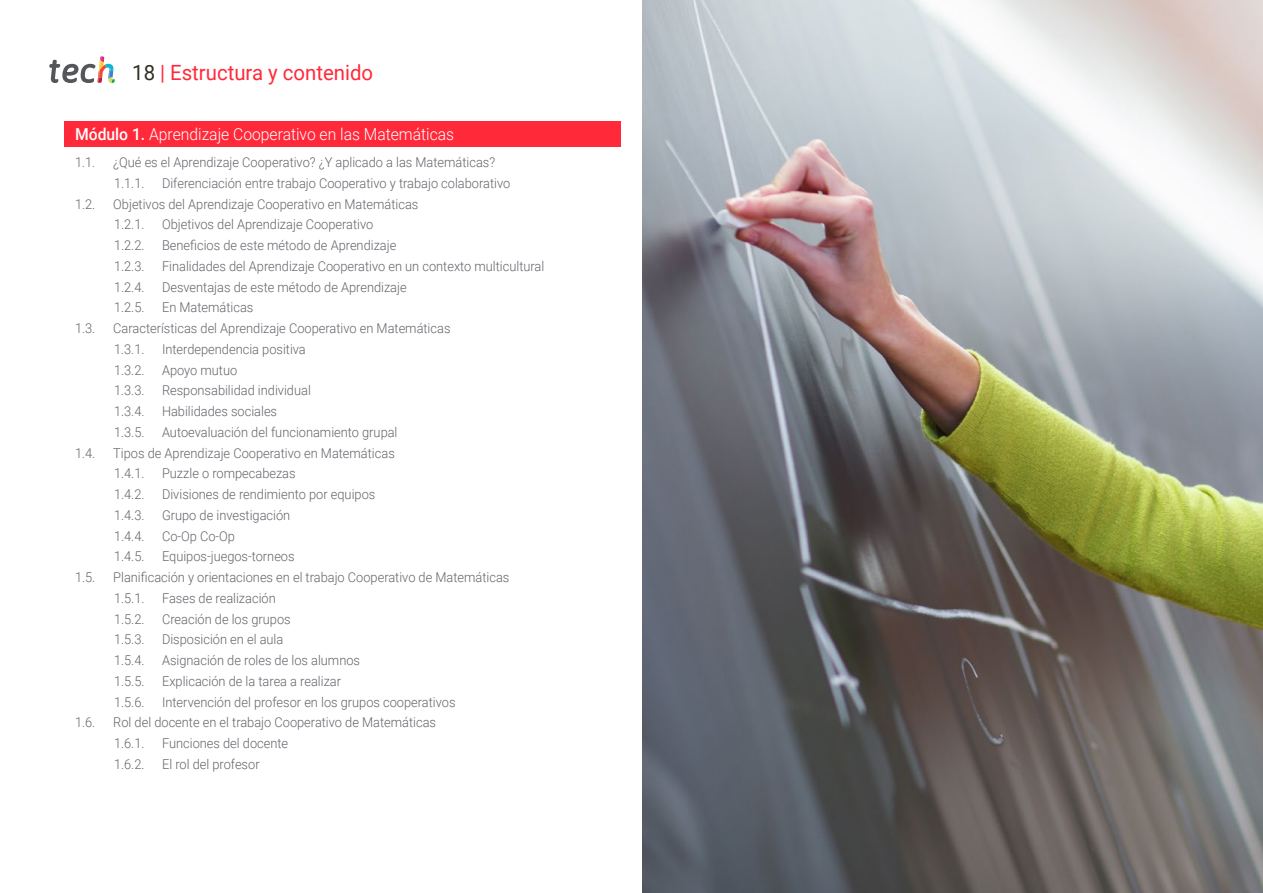
<style>
.page{position:relative;width:1263px;height:893px;background:#fff}
.page>*{position:absolute;margin:0;border:0;box-sizing:border-box;transform-origin:0 0}
.t1{font:21px "Roboto";color:#ff293a}
.t2{font:300 16.5px "Roboto";color:#fff;scale:.95 1}
.t3{font:300 13.5px/20.7px "Roboto";color:#61646a;scale:.95 1}
.s1{color:#312e20}
.s2{font-weight:500}
</style>
<div class="page">
<div style="left:64px;top:121px;width:557px;height:25px;background:#ff293a"></div>
<svg style="left:49px;top:56px;width:66px;height:27px"></svg>
<img style="left:642px;top:0;width:621px;height:893px">
<h1 class="t1" style="left:132px;top:57px;width:242px"><span class="s1">18</span> | Estructura y contenido</h1>
<p class="t2" style="left:75px;top:123px;width:401px"><span class="s2">Módulo 1.</span> Aprendizaje Cooperativo en las Matemáticas</p>
<p class="t3" style="left:75px;top:151px;width:23px">1.1.</p>
<p class="t3" style="left:113px;top:151px;width:404px">¿Qué es el Aprendizaje Cooperativo? ¿Y aplicado a las Matemáticas?<br>1.1.1.</p>
<p class="t3" style="left:162px;top:172px;width:368px">Diferenciación entre trabajo Cooperativo y trabajo colaborativo</p>
<p class="t3" style="left:75px;top:193px;width:23px">1.2.</p>
<p class="t3" style="left:113px;top:193px;width:323px">Objetivos del Aprendizaje Cooperativo en Matemáticas<br>1.2.1.</p>
<p class="t3" style="left:162px;top:214px;width:224px">Objetivos del Aprendizaje Cooperativo</p>
<p class="t3" style="left:114px;top:234px;width:34px">1.2.2.</p>
<p class="t3" style="left:162px;top:234px;width:248px">Beneficios de este método de Aprendizaje</p>
<p class="t3" style="left:114px;top:255px;width:34px">1.2.3.</p>
<p class="t3" style="left:162px;top:255px;width:404px">Finalidades del Aprendizaje Cooperativo en un contexto multicultural</p>
<p class="t3" style="left:114px;top:276px;width:34px">1.2.4.</p>
<p class="t3" style="left:162px;top:276px;width:259px">Desventajas de este método de Aprendizaje</p>
<p class="t3" style="left:114px;top:297px;width:34px">1.2.5.</p>
<p class="t3" style="left:162px;top:297px;width:98px">En Matemáticas</p>
<p class="t3" style="left:75px;top:317px;width:23px">1.3.</p>
<p class="t3" style="left:113px;top:317px;width:356px">Características del Aprendizaje Cooperativo en Matemáticas<br>1.3.1.</p>
<p class="t3" style="left:162px;top:338px;width:153px">Interdependencia positiva</p>
<p class="t3" style="left:114px;top:359px;width:34px">1.3.2.</p>
<p class="t3" style="left:162px;top:359px;width:81px">Apoyo mutuo</p>
<p class="t3" style="left:114px;top:380px;width:34px">1.3.3.</p>
<p class="t3" style="left:162px;top:380px;width:158px">Responsabilidad individual</p>
<p class="t3" style="left:114px;top:400px;width:34px">1.3.4.</p>
<p class="t3" style="left:162px;top:400px;width:123px">Habilidades sociales</p>
<p class="t3" style="left:114px;top:421px;width:34px">1.3.5.</p>
<p class="t3" style="left:162px;top:421px;width:249px">Autoevaluación del funcionamiento grupal</p>
<p class="t3" style="left:75px;top:442px;width:23px">1.4.</p>
<p class="t3" style="left:113px;top:442px;width:298px">Tipos de Aprendizaje Cooperativo en Matemáticas<br>1.4.1.</p>
<p class="t3" style="left:162px;top:463px;width:142px">Puzzle o rompecabezas</p>
<p class="t3" style="left:114px;top:483px;width:34px">1.4.2.</p>
<p class="t3" style="left:162px;top:483px;width:226px">Divisiones de rendimiento por equipos</p>
<p class="t3" style="left:114px;top:504px;width:34px">1.4.3.</p>
<p class="t3" style="left:162px;top:504px;width:136px">Grupo de investigación</p>
<p class="t3" style="left:114px;top:525px;width:34px">1.4.4.</p>
<p class="t3" style="left:162px;top:525px;width:78px">Co-Op Co-Op</p>
<p class="t3" style="left:114px;top:546px;width:34px">1.4.5.</p>
<p class="t3" style="left:162px;top:546px;width:141px">Equipos-juegos-torneos</p>
<p class="t3" style="left:75px;top:566px;width:23px">1.5.</p>
<p class="t3" style="left:113px;top:566px;width:418px">Planificación y orientaciones en el trabajo Cooperativo de Matemáticas<br>1.5.1.</p>
<p class="t3" style="left:162px;top:587px;width:121px">Fases de realización</p>
<p class="t3" style="left:114px;top:608px;width:34px">1.5.2.</p>
<p class="t3" style="left:162px;top:608px;width:137px">Creación de los grupos</p>
<p class="t3" style="left:114px;top:629px;width:34px">1.5.3.</p>
<p class="t3" style="left:162px;top:629px;width:129px">Disposición en el aula</p>
<p class="t3" style="left:114px;top:649px;width:34px">1.5.4.</p>
<p class="t3" style="left:162px;top:649px;width:210px">Asignación de roles de los alumnos</p>
<p class="t3" style="left:114px;top:670px;width:34px">1.5.5.</p>
<p class="t3" style="left:162px;top:670px;width:190px">Explicación de la tarea a realizar</p>
<p class="t3" style="left:114px;top:691px;width:34px">1.5.6.</p>
<p class="t3" style="left:162px;top:691px;width:310px">Intervención del profesor en los grupos cooperativos</p>
<p class="t3" style="left:75px;top:712px;width:23px">1.6.</p>
<p class="t3" style="left:113px;top:712px;width:341px">Rol del docente en el trabajo Cooperativo de Matemáticas<br>1.6.1.</p>
<p class="t3" style="left:162px;top:732px;width:134px">Funciones del docente</p>
<p class="t3" style="left:114px;top:753px;width:34px">1.6.2.</p>
<p class="t3" style="left:162px;top:753px;width:104px">El rol del profesor</p>
</div>
